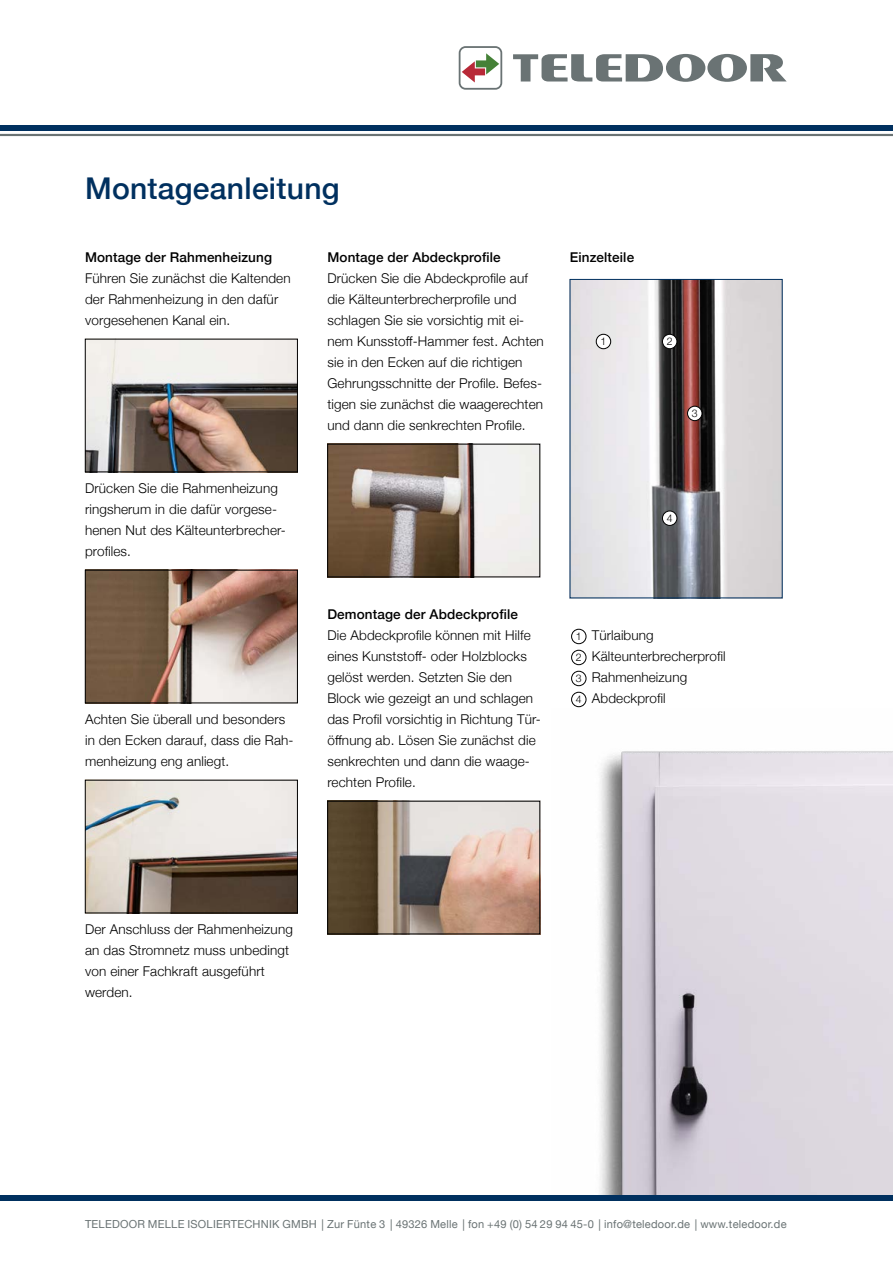
<style>
.page{position:relative;width:893px;height:1263px;background:#fff}
.page>*{position:absolute;margin:0;border:0;box-sizing:border-box;transform-origin:0 0}
.t1{font:500 30px "Helvetica Neue";letter-spacing:.01em;color:#00305f}
.t2{font:300 13.5px/21px "Helvetica Neue";letter-spacing:.01em;color:#000}
.t3{font:500 13.5px "Helvetica Neue";letter-spacing:.01em;color:#000}
.t4{font:11.1px "Helvetica Neue";letter-spacing:.02em;color:#6a7374}
.t5{font:300 10.5px "Helvetica Neue";color:#000}
.s1{font-size:10.5px}
</style>
<div class="page">
<div style="left:0;top:126px;width:893px;height:5px;background:#00305f"></div>
<hr style="left:0;top:134px;width:893px;height:2px;background:#6a7374">
<svg style="left:459px;top:46px;width:43px;height:44px"></svg>
<svg style="left:513px;top:54px;width:274px;height:28px"></svg>
<img style="left:87px;top:341px;width:209px;height:129px">
<div style="left:85px;top:339px;width:213px;height:133px;border:1px solid #000"></div>
<img style="left:87px;top:572px;width:209px;height:129px">
<div style="left:85px;top:570px;width:213px;height:133px;border:1px solid #000"></div>
<img style="left:87px;top:782px;width:209px;height:129px">
<div style="left:85px;top:780px;width:213px;height:133px;border:1px solid #000"></div>
<img style="left:329px;top:446px;width:209px;height:129px">
<div style="left:327px;top:444px;width:213px;height:133px;border:1px solid #000"></div>
<img style="left:329px;top:803px;width:209px;height:129px">
<div style="left:327px;top:801px;width:213px;height:133px;border:1px solid #000"></div>
<img style="left:572px;top:281px;width:208px;height:315px">
<div style="left:571px;top:629px;width:15px;height:15px;border:1px solid #000;border-radius:50%"></div>
<div style="left:571px;top:650px;width:15px;height:15px;border:1px solid #000;border-radius:50%"></div>
<div style="left:571px;top:671px;width:15px;height:15px;border:1px solid #000;border-radius:50%"></div>
<div style="left:571px;top:692px;width:15px;height:15px;border:1px solid #000;border-radius:50%"></div>
<div style="left:596px;top:334px;width:15px;height:15px;background:#fff;border-radius:50%"></div>
<div style="left:596px;top:334px;width:15px;height:15px;border:1px solid #000;border-radius:50%"></div>
<div style="left:662px;top:334px;width:15px;height:15px;background:#fff;border-radius:50%"></div>
<div style="left:662px;top:334px;width:15px;height:15px;border:1px solid #000;border-radius:50%"></div>
<div style="left:662px;top:511px;width:15px;height:14px;background:#fff;border-radius:50%"></div>
<div style="left:662px;top:511px;width:15px;height:15px;border:1px solid #000;border-radius:50%"></div>
<div style="left:687px;top:406px;width:15px;height:15px;background:#fff;border-radius:50%"></div>
<div style="left:687px;top:406px;width:15px;height:15px;border:1px solid #000;border-radius:50%"></div>
<img style="left:599px;top:751px;width:294px;height:444px">
<div style="left:0;top:1195px;width:893px;height:5px;background:#00305f"></div>
<h1 class="t1" style="left:85px;top:164px;width:256px">Montageanleitung</h1>
<p class="t3" style="left:85px;top:246px;width:189px">Montage der Rahmenheizung</p>
<p class="t2" style="left:85px;top:267px;width:207px">Führen Sie zunächst die Kaltenden der Rahmenheizung in den dafür vorgesehenen Kanal ein.</p>
<p class="t2" style="left:85px;top:477px;width:202px">Drücken Sie die Rahmenheizung ringsherum in die dafür vorgese&shy;henen Nut des Kälteunterbrecher&shy;profiles.</p>
<p class="t2" style="left:85px;top:708px;width:210px">Achten Sie überall und besonders in den Ecken darauf, dass die Rah&shy;menheizung eng anliegt.</p>
<p class="t3" style="left:327px;top:246px;width:175px">Montage der Abdeckprofile</p>
<p class="t2" style="left:327px;top:267px;width:218px">Drücken Sie die Abdeckprofile auf die Kälteunterbrecherprofile und schlagen Sie sie vorsichtig mit ei&shy;nem Kunsstoff-Hammer fest. Achten sie in den Ecken auf die richtigen Gehrungsschnitte der Profile. Befes&shy;tigen sie zunächst die waagerechten und dann die senkrechten Profile.</p>
<p class="t3" style="left:327px;top:603px;width:192px">Demontage der Abdeckprofile</p>
<p class="t2" style="left:327px;top:624px;width:215px">Die Abdeckprofile können mit Hilfe eines Kunststoff- oder Holzblocks gelöst werden. Setzten Sie den<br>Block wie gezeigt an und schlagen das Profil vorsichtig in Richtung Tür&shy;öffnung ab. Lösen Sie zunächst die senkrechten und dann die waage&shy;rechten Profile.</p>
<p class="t3" style="left:570px;top:246px;width:66px">Einzelteile</p>
<p class="t5" style="left:601px;top:333px;width:7px">1</p>
<p class="t5" style="left:667px;top:333px;width:7px">2</p>
<p class="t5" style="left:692px;top:405px;width:7px">3</p>
<p class="t5" style="left:667px;top:510px;width:7px">4</p>
<p class="t2" style="left:576px;top:624px;width:151px"><span class="s1">1</span> Türlaibung<br><span class="s1">2</span> Kälteunterbrecherprofil<br><span class="s1">3</span> Rahmenheizung<br><span class="s1">4</span> Abdeckprofil</p>
<p class="t2" style="left:85px;top:918px;width:209px">Der Anschluss der Rahmenheizung an das Stromnetz muss unbedingt von einer Fachkraft ausgeführt werden.</p>
<p class="t4" style="left:85px;top:1216px;width:703px">TELEDOOR MELLE ISOLIERTECHNIK GMBH│Zur Fünte 3│49326 Melle│fon +49 (0) 54 29 94 45-0│info@teledoor.de│www.teledoor.de</p>
</div>
